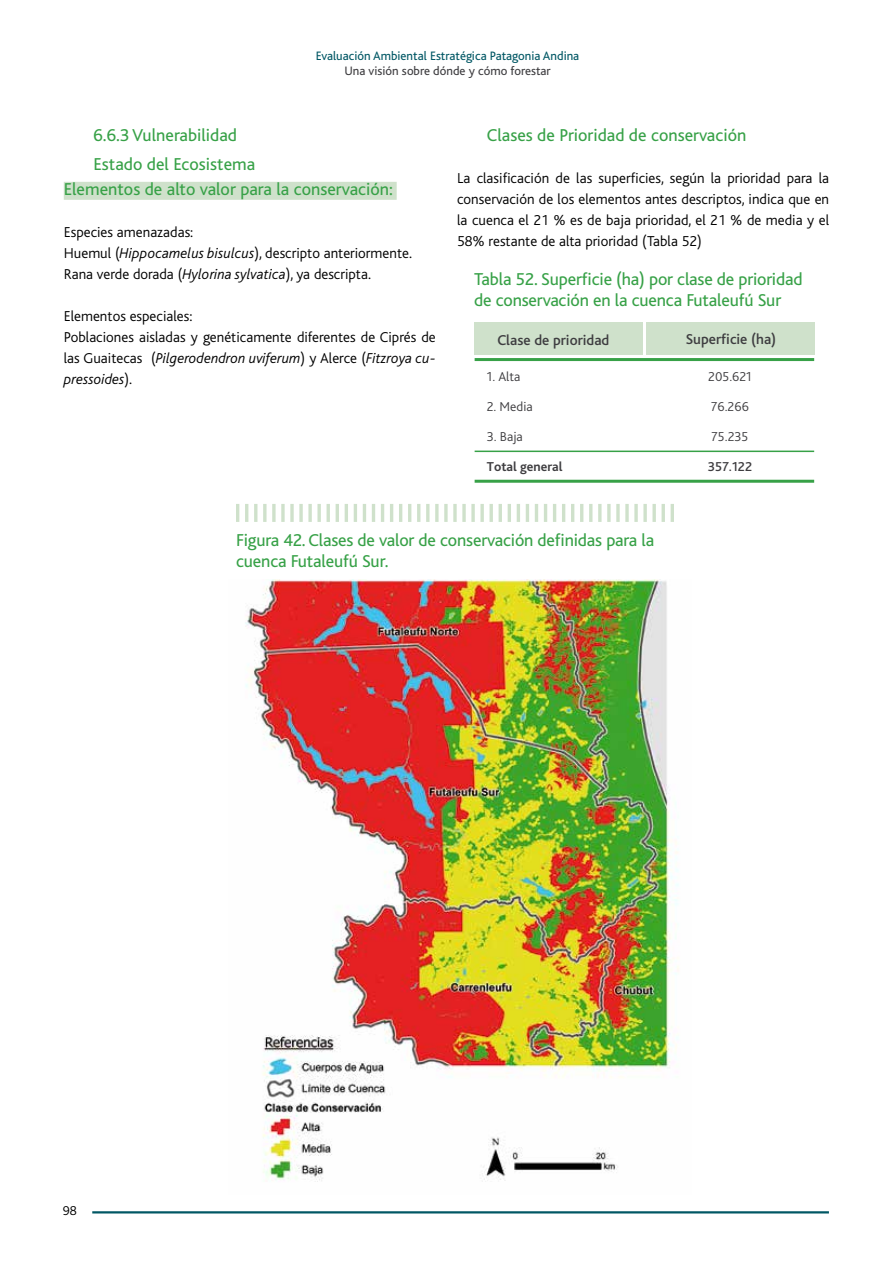
<style>
.page{position:relative;width:893px;height:1263px;background:#fff}
.page>*{position:absolute;margin:0;border:0;box-sizing:border-box;transform-origin:0 0}
.t1{font:18px/21px "Bliss";letter-spacing:-.01em;color:#37a147}
.t2{font:300 15px/21px "Bliss";color:#000}
.t3{font:500 15px "Bliss";color:#3e3d40}
.t4{font:300 13.5px "Bliss 2";color:#3e3d40}
.t5{font:700 13.5px "Bliss 2";color:#3e3d40}
.t6{font:500 13.5px "Bliss 2";color:#3e3d40}
.t7{font:300 13.5px "Bliss";color:#000}
.t8{font:12.75px "Bliss";color:#005764}
.t9{font:12.75px "Bliss";color:#3e3d40}
.s1{font-style:italic}
</style>
<div class="page">
<hr style="left:92px;top:1211px;width:737px;height:2px;background:#005764">
<hr style="left:236px;top:504px;width:3px;height:18px;background:#cfe1cb">
<hr style="left:245px;top:504px;width:3px;height:18px;background:#cfe1cb">
<hr style="left:254px;top:504px;width:3px;height:18px;background:#cfe1cb">
<svg style="left:263px;top:504px;width:4px;height:18px"></svg>
<svg style="left:272px;top:504px;width:4px;height:18px"></svg>
<hr style="left:281px;top:504px;width:4px;height:18px;background:#d7e6d3">
<hr style="left:290px;top:504px;width:4px;height:18px;background:#d7e6d4">
<hr style="left:299px;top:504px;width:4px;height:18px;background:#d6e5d2">
<svg style="left:308px;top:504px;width:4px;height:18px"></svg>
<svg style="left:317px;top:504px;width:4px;height:18px"></svg>
<hr style="left:327px;top:504px;width:3px;height:18px;background:#cfe1cb">
<hr style="left:336px;top:504px;width:3px;height:18px;background:#cfe1cb">
<hr style="left:345px;top:504px;width:3px;height:18px;background:#cfe1cb">
<hr style="left:354px;top:504px;width:3px;height:18px;background:#cfe1cb">
<hr style="left:363px;top:504px;width:3px;height:18px;background:#cfe1cb">
<hr style="left:372px;top:504px;width:3px;height:18px;background:#cfe1cb">
<hr style="left:381px;top:504px;width:3px;height:18px;background:#cfe1cb">
<hr style="left:390px;top:504px;width:3px;height:18px;background:#cfe1cb">
<hr style="left:399px;top:504px;width:3px;height:18px;background:#cfe1cb">
<hr style="left:408px;top:504px;width:3px;height:18px;background:#cfe1cb">
<hr style="left:417px;top:504px;width:3px;height:18px;background:#cfe1cb">
<hr style="left:426px;top:504px;width:3px;height:18px;background:#cfe1cb">
<svg style="left:435px;top:504px;width:4px;height:18px"></svg>
<hr style="left:444px;top:504px;width:4px;height:18px;background:#d6e5d3">
<hr style="left:453px;top:504px;width:4px;height:18px;background:#d8e6d4">
<hr style="left:462px;top:504px;width:4px;height:18px;background:#d6e5d3">
<svg style="left:471px;top:504px;width:4px;height:18px"></svg>
<svg style="left:480px;top:504px;width:4px;height:18px"></svg>
<svg style="left:489px;top:504px;width:4px;height:18px"></svg>
<hr style="left:499px;top:504px;width:3px;height:18px;background:#cfe1cb">
<hr style="left:508px;top:504px;width:3px;height:18px;background:#cfe1cb">
<hr style="left:517px;top:504px;width:3px;height:18px;background:#cfe1cb">
<hr style="left:526px;top:504px;width:3px;height:18px;background:#cfe1cb">
<hr style="left:535px;top:504px;width:3px;height:18px;background:#cfe1cb">
<hr style="left:544px;top:504px;width:3px;height:18px;background:#cfe1cb">
<hr style="left:553px;top:504px;width:3px;height:18px;background:#cfe1cb">
<hr style="left:562px;top:504px;width:3px;height:18px;background:#cfe1cb">
<hr style="left:571px;top:504px;width:3px;height:18px;background:#cfe1cb">
<hr style="left:580px;top:504px;width:3px;height:18px;background:#cfe1cb">
<hr style="left:589px;top:504px;width:3px;height:18px;background:#cfe1cb">
<svg style="left:598px;top:504px;width:4px;height:18px"></svg>
<hr style="left:607px;top:504px;width:4px;height:18px;background:#d6e5d2">
<hr style="left:616px;top:504px;width:4px;height:18px;background:#d7e6d4">
<hr style="left:625px;top:504px;width:4px;height:18px;background:#d6e6d3">
<svg style="left:634px;top:504px;width:4px;height:18px"></svg>
<svg style="left:643px;top:504px;width:4px;height:18px"></svg>
<svg style="left:652px;top:504px;width:4px;height:18px"></svg>
<hr style="left:662px;top:504px;width:3px;height:18px;background:#cfe1cb">
<hr style="left:671px;top:504px;width:3px;height:18px;background:#cfe1cb">
<hr style="left:475px;top:480px;width:339px;height:3px;background:#37a147">
<hr style="left:475px;top:451px;width:339px;height:1px;background:#37a147">
<div style="left:475px;top:322px;width:168px;height:33px;background:#cfe1cb"></div>
<div style="left:646px;top:322px;width:168px;height:33px;background:#cfe1cb"></div>
<hr style="left:475px;top:358px;width:339px;height:3px;background:#37a147">
<div style="left:64px;top:182px;width:333px;height:18px;background:#cfe1cb"></div>
<img style="left:245px;top:579px;width:434px;height:603px">
<p class="t8" style="left:316px;top:49px;width:265px">Evaluación Ambiental Estratégica Patagonia Andina</p>
<p class="t9" style="left:344px;top:64px;width:208px">Una visión sobre dónde y cómo forestar</p>
<p class="t1" style="left:94px;top:121px;width:163px;line-height:28.5px">6.6.3 Vulnerabilidad<br>Estado del Ecosistema</p>
<p class="t1" style="left:64px;top:179px;width:331px">Elementos de alto valor para la conservación:</p>
<p class="t2" style="left:64px;top:222px;width:350px">Especies amenazadas:<br>Huemul (<span class="s1">Hippocamelus bisulcus</span>), descripto anteriormente.<br>Rana verde dorada (<span class="s1">Hylorina sylvatica</span>), ya descripta.</p>
<p class="t2" style="left:64px;top:306px;width:374px">Elementos especiales:<br>Poblaciones aisladas y genéticamente diferentes de Ciprés de las Guaitecas (<span class="s1">Pilgerodendron uviferum</span>) y Alerce (<span class="s1">Fitzroya cu&shy;pressoides</span>).</p>
<p class="t1" style="left:487px;top:125px;width:261px">Clases de Prioridad de conservación</p>
<p class="t2" style="left:457px;top:168px;width:374px;text-align:justify">La clasificación de las superficies, según la prioridad para la conservación de los elementos antes descriptos, indica que en la cuenca el 21 % es de baja prioridad, el 21 % de media y el 58% restante de alta prioridad (Tabla 52)</p>
<p class="t1" style="left:474px;top:269px;width:330px">Tabla 52. Superficie (ha) por clase de prioridad de conservación en la cuenca Futaleufú Sur</p>
<p class="t3" style="left:497px;top:332px;width:114px">Clase de prioridad</p>
<p class="t3" style="left:686px;top:331px;width:92px">Superficie (ha)</p>
<p class="t4" style="left:487px;top:368px;width:35px">1. Alta</p>
<p class="t4" style="left:487px;top:398px;width:47px">2. Media</p>
<p class="t4" style="left:487px;top:428px;width:37px">3. Baja</p>
<p class="t5" style="left:487px;top:458px;width:77px">Total general</p>
<p class="t4" style="left:708px;top:368px;width:45px">205.621</p>
<p class="t4" style="left:711px;top:398px;width:39px">76.266</p>
<p class="t4" style="left:712px;top:428px;width:38px">75.235</p>
<p class="t6" style="left:708px;top:458px;width:46px">357.122</p>
<p class="t1" style="left:236px;top:530px;width:420px">Figura 42. Clases de valor de conservación definidas para la cuenca Futaleufú Sur.</p>
<p class="t7" style="left:63px;top:1203px;width:15px">98</p>
</div>
